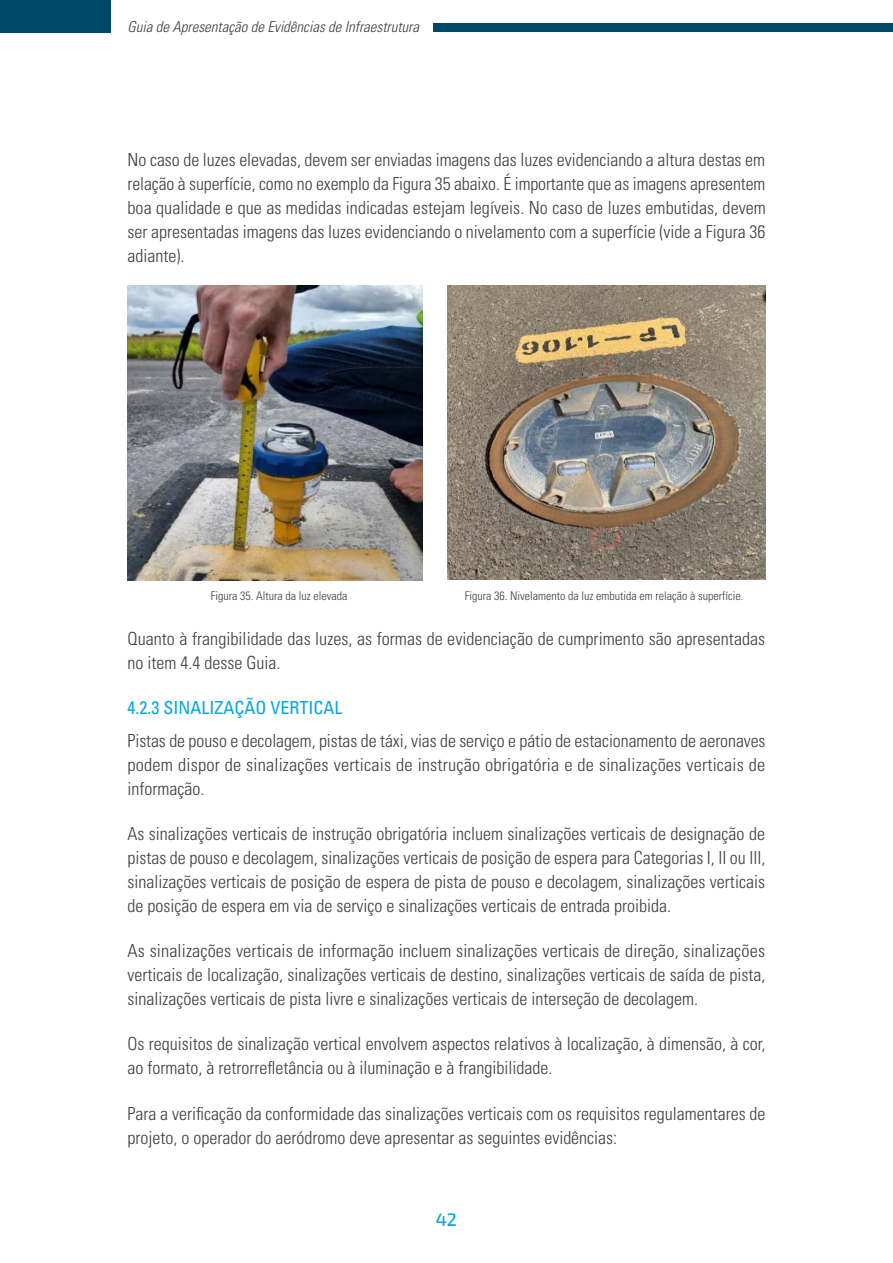
<style>
.page{position:relative;width:893px;height:1263px;background:#fff}
.page>*{position:absolute;margin:0;border:0;box-sizing:border-box;transform-origin:0 0}
.t1{font:300 condensed 18px/24px "Univers LT Std";color:#3e3d40;text-align:justify}
.t2{font:condensed 18px "Univers LT Std";color:#00a7e3}
.t3{font:500 18px "Exo 2";color:#00a7e3}
.t4{font:italic 300 condensed 15px "Univers LT Std";color:#3e3d40}
.t5{font:300 condensed 12px "Univers LT Std";color:#3e3d40}
</style>
<div class="page">
<div style="left:0;top:0;width:111px;height:33px;background:#004867"></div>
<div style="left:433px;top:24px;width:460px;height:8px;background:#004867"></div>
<img style="left:128px;top:286px;width:294px;height:295px">
<img style="left:448px;top:285px;width:317px;height:295px">
<p class="t4" style="left:128px;top:18px;width:293px">Guia de Apresentação de Evidências de Infraestrutura</p>
<p class="t1" style="left:128px;top:148px;width:640px">No caso de luzes elevadas, devem ser enviadas imagens das luzes evidenciando a altura destas em relação à superfície, como no exemplo da Figura 35 abaixo. É importante que as imagens apresentem boa qualidade e que as medidas indicadas estejam legíveis. No caso de luzes embutidas, devem ser apresentadas imagens das luzes evidenciando o nivelamento com a superfície (vide a Figura 36 adiante).</p>
<p class="t5" style="left:211px;top:588px;width:138px">Figura 35. Altura da luz elevada</p>
<p class="t5" style="left:465px;top:588px;width:280px">Figura 36. Nivelamento da luz embutida em relação à superfície.</p>
<p class="t1" style="left:128px;top:626px;width:639px">Quanto à frangibilidade das luzes, as formas de evidenciação de cumprimento são apresentadas no item 4.4 desse Guia.</p>
<p class="t2" style="left:128px;top:696px;width:216px">4.2.3 SINALIZAÇÃO VERTICAL</p>
<p class="t1" style="left:128px;top:728px;width:639px">Pistas de pouso e decolagem, pistas de táxi, vias de serviço e pátio de estacionamento de aeronaves podem dispor de sinalizações verticais de instrução obrigatória e de sinalizações verticais de informação.</p>
<p class="t1" style="left:128px;top:821px;width:639px">As sinalizações verticais de instrução obrigatória incluem sinalizações verticais de designação de pistas de pouso e decolagem, sinalizações verticais de posição de espera para Categorias I, II ou III, sinalizações verticais de posição de espera de pista de pouso e decolagem, sinalizações verticais de posição de espera em via de serviço e sinalizações verticais de entrada proibida.</p>
<p class="t1" style="left:128px;top:939px;width:639px">As sinalizações verticais de informação incluem sinalizações verticais de direção, sinalizações verticais de localização, sinalizações verticais de destino, sinalizações verticais de saída de pista, sinalizações verticais de pista livre e sinalizações verticais de interseção de decolagem.</p>
<p class="t1" style="left:128px;top:1032px;width:639px">Os requisitos de sinalização vertical envolvem aspectos relativos à localização, à dimensão, à cor, ao formato, à retrorrefletância ou à iluminação e à frangibilidade.</p>
<p class="t1" style="left:128px;top:1101px;width:639px">Para a verificação da conformidade das sinalizações verticais com os requisitos regulamentares de projeto, o operador do aeródromo deve apresentar as seguintes evidências:</p>
<p class="t3" style="left:436px;top:1209px;width:23px">42</p>
</div>
